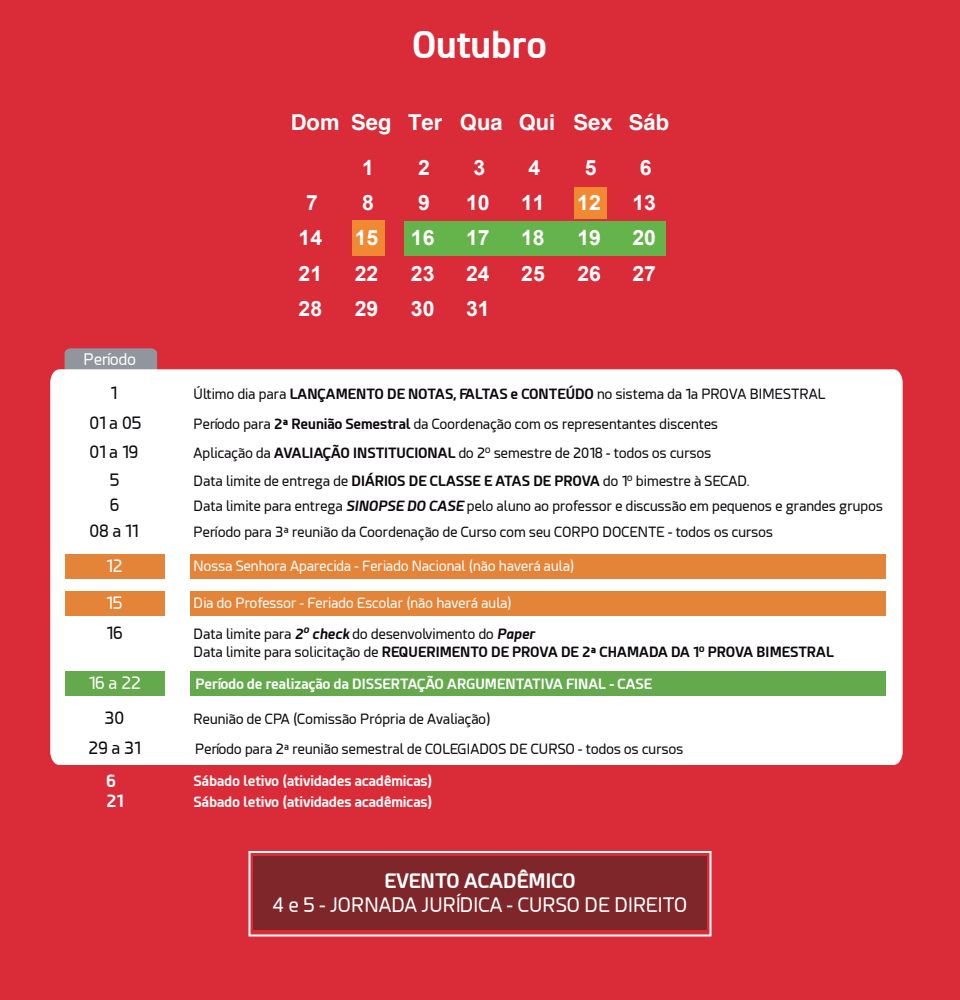
<style>
.page{position:relative;width:960px;height:1000px;background:#da2b38}
.page>*{position:absolute;margin:0;border:0;box-sizing:border-box;transform-origin:0 0}
.t1{font:700 36.3px "Esphimere";color:#fff}
.t2{font:700 21.9px "Helvetica";color:#fff}
.t3{font:700 21px "Arial";color:#fff}
.t4{font:19.7px "Esphimere";color:#fff}
.t5{font:700 19.7px "Esphimere";color:#fff}
.t6{font:16.8px "Esphimere";color:#0c080d}
.t7{font:16.8px "Esphimere";color:#fff}
.t8{font:700 16.8px "Esphimere";color:#fff}
.t9{font:15.8px "Esphimere";color:#fff}
.t10{font:14px/18.8px "Esphimere";color:#0c080d}
.t11{font:700 14px "Esphimere";color:#fff}
.t12{font:14px "Esphimere";color:#fff}
.s1{font-weight:700}
.s2{font-weight:700;font-style:italic}
</style>
<div class="page">
<div style="left:352px;top:221px;width:32px;height:35px;background:#f08932"></div>
<div style="left:574px;top:187px;width:32px;height:32px;background:#f08932"></div>
<div style="left:405px;top:221px;width:261px;height:35px;background:#65b34b"></div>
<div style="left:65px;top:348px;width:92px;height:21px;background:#91969e"></div>
<div style="left:50px;top:369px;width:853px;height:396px;background:#fff"></div>
<div style="left:253px;top:856px;width:454px;height:74px;background:#7e262a"></div>
<div style="left:248px;top:851px;width:464px;height:86px;border:2px solid #fff"></div>
<div style="left:65px;top:554px;width:99px;height:25px;background:#e38439"></div>
<div style="left:190px;top:554px;width:696px;height:25px;background:#e38439"></div>
<div style="left:65px;top:592px;width:99px;height:24px;background:#e38439"></div>
<div style="left:190px;top:592px;width:696px;height:24px;background:#e38439"></div>
<div style="left:65px;top:671px;width:99px;height:25px;background:#64a94c"></div>
<div style="left:190px;top:671px;width:696px;height:25px;background:#64a94c"></div>
<h1 class="t1" style="left:413px;top:22px;width:136px">Outubro</h1>
<p class="t9" style="left:84px;top:350px;width:54px">Período</p>
<p class="t6" style="left:111px;top:383px;width:8px">1</p>
<h2 class="t2" style="left:291px;top:105px;width:380px">Dom Seg Ter Qua Qui Sex Sáb</h2>
<h3 class="t3" style="left:362px;top:153px;width:13px">1</h3>
<h3 class="t3" style="left:418px;top:153px;width:13px">2</h3>
<h3 class="t3" style="left:473px;top:153px;width:13px">3</h3>
<h3 class="t3" style="left:529px;top:153px;width:13px">4</h3>
<h3 class="t3" style="left:585px;top:153px;width:13px">5</h3>
<h3 class="t3" style="left:640px;top:153px;width:13px">6</h3>
<h3 class="t3" style="left:306px;top:189px;width:13px">7</h3>
<h3 class="t3" style="left:362px;top:189px;width:13px">8</h3>
<h3 class="t3" style="left:418px;top:189px;width:13px">9</h3>
<h3 class="t3" style="left:466px;top:189px;width:25px">10</h3>
<h3 class="t3" style="left:521px;top:189px;width:25px">11</h3>
<h3 class="t3" style="left:577px;top:189px;width:25px">12</h3>
<h3 class="t3" style="left:632px;top:189px;width:25px">13</h3>
<h3 class="t3" style="left:299px;top:224px;width:25px">14</h3>
<h3 class="t3" style="left:355px;top:224px;width:25px">15</h3>
<h3 class="t3" style="left:411px;top:224px;width:25px">16</h3>
<h3 class="t3" style="left:466px;top:224px;width:25px">17</h3>
<h3 class="t3" style="left:521px;top:224px;width:25px">18</h3>
<h3 class="t3" style="left:577px;top:224px;width:25px">19</h3>
<h3 class="t3" style="left:633px;top:224px;width:25px">20</h3>
<h3 class="t3" style="left:299px;top:260px;width:25px">21</h3>
<h3 class="t3" style="left:355px;top:260px;width:25px">22</h3>
<h3 class="t3" style="left:411px;top:260px;width:25px">23</h3>
<h3 class="t3" style="left:466px;top:260px;width:25px">24</h3>
<h3 class="t3" style="left:521px;top:260px;width:25px">25</h3>
<h3 class="t3" style="left:577px;top:260px;width:25px">26</h3>
<h3 class="t3" style="left:633px;top:260px;width:25px">27</h3>
<h3 class="t3" style="left:299px;top:295px;width:25px">28</h3>
<h3 class="t3" style="left:355px;top:295px;width:25px">29</h3>
<h3 class="t3" style="left:411px;top:295px;width:25px">30</h3>
<h3 class="t3" style="left:466px;top:295px;width:25px">31</h3>
<p class="t10" style="left:194px;top:384px;width:633px">Último dia para <span class="s1">LANÇAMENTO DE NOTAS, FALTAS e CONTEÚDO</span> no sistema da 1a PROVA BIMESTRAL</p>
<p class="t6" style="left:89px;top:414px;width:54px">01 a 05</p>
<p class="t10" style="left:194px;top:415px;width:526px">Período para <span class="s1">2ª Reunião Semestral</span> da Coordenação com os representantes discentes</p>
<p class="t6" style="left:89px;top:442px;width:51px">01 a 19</p>
<p class="t10" style="left:194px;top:444px;width:519px">Aplicação da <span class="s1">AVALIAÇÃO INSTITUCIONAL</span> do 2<sup>o</sup> semestre de 2018 - todos os cursos</p>
<p class="t6" style="left:110px;top:471px;width:11px">5</p>
<p class="t10" style="left:194px;top:472px;width:558px">Data limite de entrega de <span class="s1">DIÁRIOS DE CLASSE E ATAS DE PROVA</span> do 1<sup>o</sup> bimestre à SECAD.</p>
<p class="t6" style="left:110px;top:496px;width:11px">6</p>
<p class="t10" style="left:194px;top:496px;width:691px">Data limite para entrega <span class="s2">SINOPSE DO CASE</span> pelo aluno ao professor e discussão em pequenos e grandes grupos</p>
<p class="t6" style="left:89px;top:522px;width:51px">08 a 11</p>
<p class="t10" style="left:194px;top:523px;width:581px">Período para 3ª reunião da Coordenação de Curso com seu CORPO DOCENTE - todos os cursos</p>
<p class="t7" style="left:106px;top:557px;width:18px">12</p>
<p class="t7" style="left:106px;top:594px;width:18px">15</p>
<p class="t6" style="left:107px;top:623px;width:18px">16</p>
<p class="t7" style="left:89px;top:673px;width:54px">16 a 22</p>
<p class="t12" style="left:194px;top:558px;width:382px">Nossa Senhora Aparecida - Feriado Nacional (não haverá aula)</p>
<p class="t12" style="left:194px;top:595px;width:320px">Dia do Professor - Feriado Escolar (não haverá aula)</p>
<p class="t10" style="left:194px;top:624px;width:642px">Data limite para <span class="s2">2</span><sup>o</sup> <span class="s2">check</span> do desenvolvimento do <span class="s2">Paper<br></span>Data limite para solicitação de <span class="s1">REQUERIMENTO DE PROVA DE 2ª CHAMADA DA 1</span><sup>o</sup> <span class="s1">PROVA BIMESTRAL</span></p>
<p class="t11" style="left:196px;top:675px;width:458px">Período de realização da DISSERTAÇÃO ARGUMENTATIVA FINAL - CASE</p>
<p class="t6" style="left:105px;top:709px;width:21px">30</p>
<p class="t10" style="left:194px;top:710px;width:299px">Reunião de CPA (Comissão Própria de Avaliação)</p>
<p class="t6" style="left:88px;top:739px;width:54px">29 a 31</p>
<p class="t10" style="left:195px;top:740px;width:490px">Período para 2ª reunião semestral de COLEGIADOS DE CURSO - todos os cursos</p>
<p class="t8" style="left:106px;top:771px;width:12px">6</p>
<p class="t11" style="left:194px;top:773px;width:240px">Sábado letivo (atividades acadêmicas)</p>
<p class="t8" style="left:107px;top:790px;width:19px">21</p>
<p class="t11" style="left:194px;top:793px;width:240px">Sábado letivo (atividades acadêmicas)</p>
<h3 class="t5" style="left:384px;top:869px;width:193px">EVENTO ACADÊMICO</h3>
<h3 class="t4" style="left:272px;top:894px;width:417px">4 e 5 - JORNADA JURÍDICA - CURSO DE DIREITO</h3>
</div>
